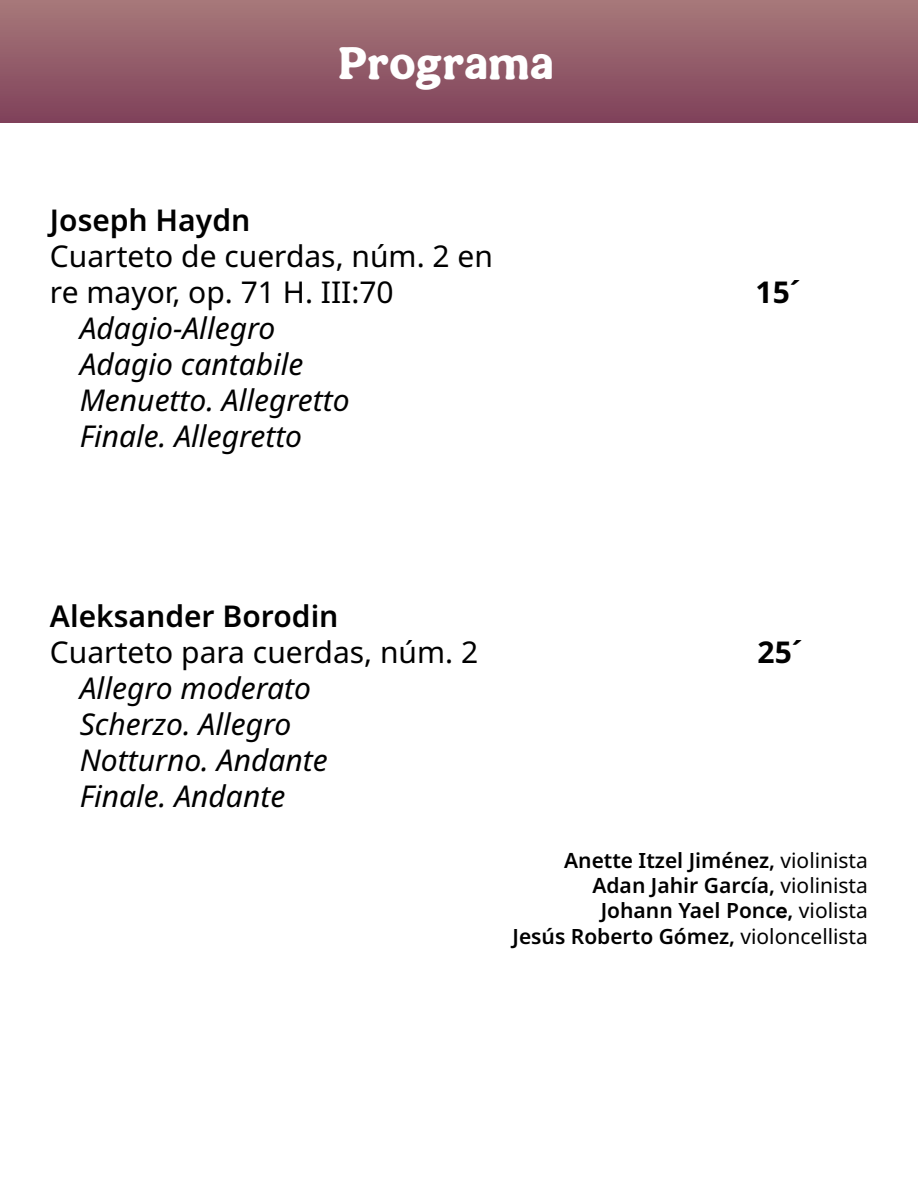
<style>
.page{position:relative;width:918px;height:1188px;background:#fff}
.page>*{position:absolute;margin:0;border:0;box-sizing:border-box;transform-origin:0 0}
.t1{font:700 43.5px "Patria";color:#fff}
.t2{font:italic 30px/36px "Noto Sans";color:#000}
.t3{font:30px/36px "Noto Sans";color:#000}
.t4{font:600 30px "Noto Sans";color:#000}
.t5{font:700 30px "Noto Sans";color:#000}
.t6{font:600 21px/25.2px "Noto Sans";color:#000;text-align:right}
.s1{font-weight:400}
.s2{font-family:"Geomanist";font-weight:500}
</style>
<div class="page">
<div style="left:0;top:0;width:918px;height:122px;background:linear-gradient(to bottom,#a7797a,#80425b)"></div>
<h1 class="t1" style="left:338px;top:35px;width:218px">Programa</h1>
<p class="t4" style="left:50px;top:199px;width:202px">Joseph Haydn</p>
<p class="t3" style="left:50px;top:239px;width:444px">Cuarteto de cuerdas, núm. 2 en re mayor, op. 71 H. III:70</p>
<p class="t2" style="left:80px;top:311px;width:271px">Adagio-Allegro<br>Adagio cantabile<br>Menuetto. Allegretto<br>Finale. Allegretto</p>
<p class="t5" style="left:756px;top:271px;width:47px">15´</p>
<p class="t4" style="left:50px;top:595px;width:290px">Aleksander Borodin</p>
<p class="t3" style="left:50px;top:635px;width:430px">Cuarteto para cuerdas, núm. 2</p>
<p class="t5" style="left:758px;top:631px;width:47px">25´</p>
<p class="t2" style="left:80px;top:671px;width:250px">Allegro moderato<br>Scherzo. Allegro<br>Notturno. Andante<br>Finale. Andante</p>
<p class="t6" style="left:513px;top:848px;width:357px">Anette Itzel Jiménez, <span class="s1">violinista<br></span>Adan Jahir García, <span class="s1">violinista<br></span>Johann Yael Ponc<span class="s2">e</span>, <span class="s1">violista<br></span>Jesús Roberto Gómez, <span class="s1">violoncellista</span></p>
</div>
